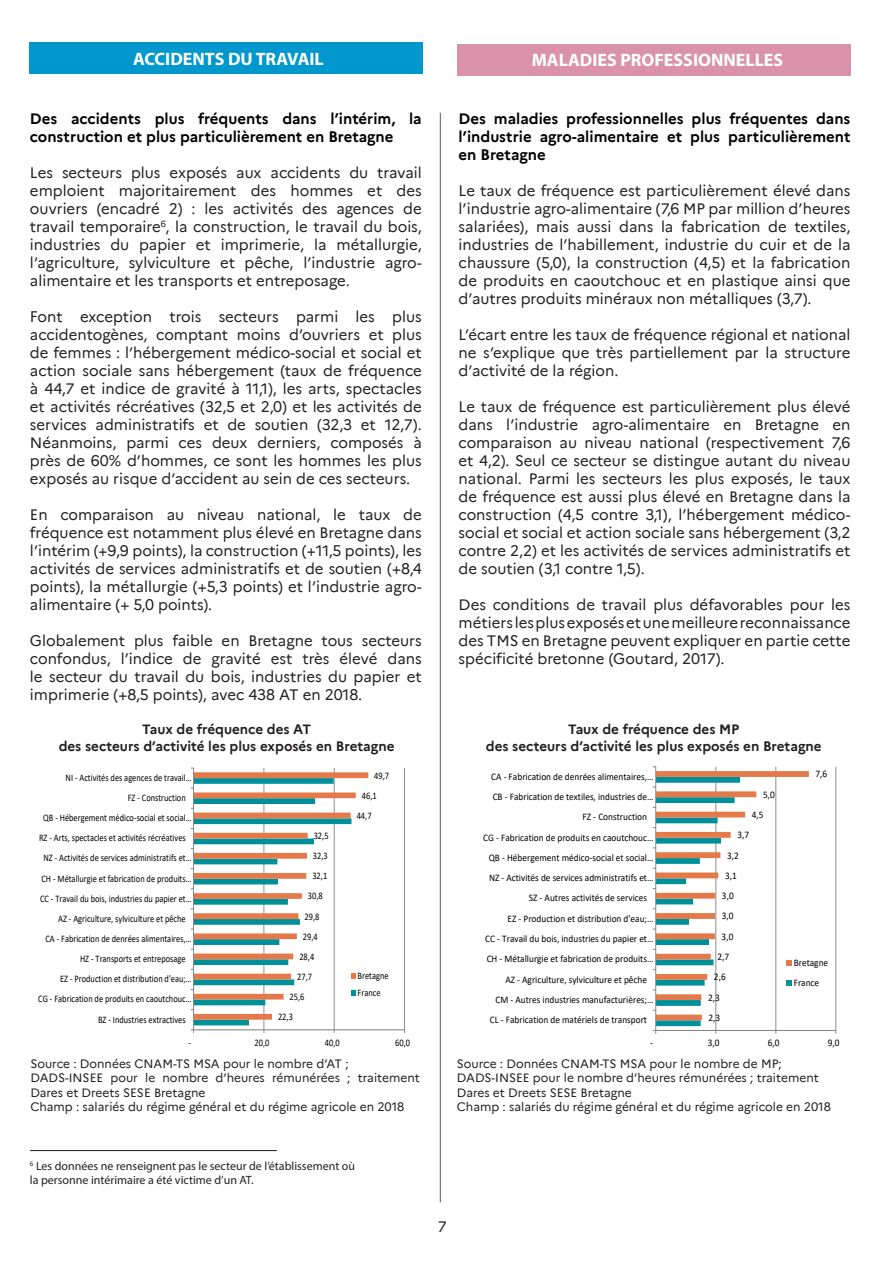
<style>
.page{position:relative;width:893px;height:1263px;background:#fff}
.page>*{position:absolute;margin:0;border:0;box-sizing:border-box;transform-origin:0 0}
.t1{font:700 18px "Myriad Pro";color:#fff}
.t2{font:15px/18px "Marianne";color:#231f20;text-align:justify}
.t3{font:700 15px/18px "Marianne";color:#000}
.t4{font:700 13.5px "Marianne";color:#231f20}
.t5{font:12px/14.4px "Marianne";color:#231f20}
.t6{font:12px/14.4px "Myriad Pro";color:#231f20}
.t7{font:10.05px/16.8px "Calibri";color:#000;scale:.84 1}
.t8{font:10.05px/19.8px "Calibri";color:#000;scale:.93 1}
</style>
<div class="page">
<div style="left:30px;top:43px;width:393px;height:31px;background:#0098cd"></div>
<div style="left:457px;top:44px;width:393px;height:31px;background:#d992aa"></div>
<hr style="left:404px;top:768px;width:1px;height:262px;background:#868686">
<hr style="left:194px;top:1029px;width:210px;height:1px;background:#868686">
<svg style="left:191px;top:768px;width:177px;height:265px"></svg>
<hr style="left:835px;top:767px;width:1px;height:263px;background:#868686">
<hr style="left:656px;top:1030px;width:180px;height:1px;background:#868686">
<svg style="left:653px;top:766px;width:156px;height:268px"></svg>
<hr style="left:30px;top:1150px;width:247px;height:1px;background:#231f20">
<hr style="left:440px;top:113px;width:1px;height:1089px;background:#5c5c5f">
<p class="t1" style="left:133px;top:47px;width:192px">ACCIDENTS DU TRAVAIL</p>
<p class="t1" style="left:532px;top:48px;width:253px">MALADIES PROFESSIONNELLES</p>
<p class="t3" style="left:30px;top:108px;width:393px">Des accidents plus fréquents dans l’intérim, la construction et plus particulièrement en Bretagne</p>
<p class="t2" style="left:30px;top:162px;width:393px">Les secteurs plus exposés aux accidents du travail emploient majoritairement des hommes et des ouvriers (encadré 2) : les activités des agences de travail temporaire<sup>6</sup>, la construction, le travail du bois, industries du papier et imprimerie, la métallurgie, l’agriculture, sylviculture et pêche, l’industrie agro&shy;alimentaire et les transports et entreposage.</p>
<p class="t2" style="left:30px;top:306px;width:393px">Font exception trois secteurs parmi les plus accidentogènes, comptant moins d’ouvriers et plus de femmes : l’hébergement médico-social et social et action sociale sans hébergement (taux de fréquence à 44,7 et indice de gravité à 11,1), les arts, spectacles et activités récréatives (32,5 et 2,0) et les activités de services administratifs et de soutien (32,3 et 12,7).<br>Néanmoins, parmi ces deux derniers, composés à près de 60% d’hommes, ce sont les hommes les plus exposés au risque d’accident au sein de ces secteurs.</p>
<p class="t2" style="left:30px;top:504px;width:393px">En comparaison au niveau national, le taux de fréquence est notamment plus élevé en Bretagne dans l’intérim (+9,9 points), la construction (+11,5 points), les activités de services administratifs et de soutien (+8,4 points), la métallurgie (+5,3 points) et l’industrie agro&shy;alimentaire (+ 5,0 points).</p>
<p class="t2" style="left:30px;top:630px;width:393px">Globalement plus faible en Bretagne tous secteurs confondus, l’indice de gravité est très élevé dans le secteur du travail du bois, industries du papier et imprimerie (+8,5 points), avec 438 AT en 2018.</p>
<p class="t3" style="left:459px;top:108px;width:393px;text-align:justify">Des maladies professionnelles plus fréquentes dans l’industrie agro-alimentaire et plus particulièrement en Bretagne</p>
<p class="t2" style="left:459px;top:180px;width:393px">Le taux de fréquence est particulièrement élevé dans l’industrie agro-alimentaire (7,6 MP par million d’heures salariées), mais aussi dans la fabrication de textiles, industries de l’habillement, industrie du cuir et de la chaussure (5,0), la construction (4,5) et la fabrication de produits en caoutchouc et en plastique ainsi que d’autres produits minéraux non métalliques (3,7).</p>
<p class="t2" style="left:459px;top:324px;width:393px">L’écart entre les taux de fréquence régional et national ne s’explique que très partiellement par la structure d’activité de la région.</p>
<p class="t2" style="left:459px;top:396px;width:393px">Le taux de fréquence est particulièrement plus élevé dans l’industrie agro-alimentaire en Bretagne en comparaison au niveau national (respectivement 7,6 et 4,2). Seul ce secteur se distingue autant du niveau national. Parmi les secteurs les plus exposés, le taux de fréquence est aussi plus élevé en Bretagne dans la construction (4,5 contre 3,1), l’hébergement médico&shy;social et social et action sociale sans hébergement (3,2 contre 2,2) et les activités de services administratifs et de soutien (3,1 contre 1,5).</p>
<p class="t2" style="left:459px;top:594px;width:393px">Des conditions de travail plus défavorables pour les métiers les plus exposés et une meilleure reconnaissance des TMS en Bretagne peuvent expliquer en partie cette spécificité bretonne (Goutard, 2017).</p>
<p class="t4" style="left:142px;top:719px;width:170px">Taux de fréquence des AT</p>
<p class="t4" style="left:59px;top:735px;width:337px">des secteurs d’activité les plus exposés en Bretagne</p>
<p class="t4" style="left:568px;top:719px;width:173px">Taux de fréquence des MP</p>
<p class="t4" style="left:486px;top:735px;width:337px">des secteurs d’activité les plus exposés en Bretagne</p>
<p class="t7" style="left:66px;top:769px;width:151px">NI - Activités des agences de travail…</p>
<p class="t7" style="left:374px;top:767px;width:19px">49,7</p>
<p class="t8" style="left:491px;top:766px;width:176px">CA - Fabrication de denrées alimentaires,…</p>
<p class="t8" style="left:815px;top:764px;width:14px">7,6</p>
<p class="t7" style="left:128px;top:789px;width:71px">FZ - Construction</p>
<p class="t7" style="left:362px;top:787px;width:19px">46,1</p>
<p class="t8" style="left:493px;top:786px;width:174px">CB - Fabrication de textiles, industries de…</p>
<p class="t8" style="left:763px;top:784px;width:14px">5,0</p>
<p class="t7" style="left:43px;top:809px;width:178px">QB - Hébergement médico-social et social…</p>
<p class="t7" style="left:357px;top:807px;width:19px">44,7</p>
<p class="t8" style="left:583px;top:807px;width:71px">FZ - Construction</p>
<p class="t8" style="left:752px;top:804px;width:14px">4,5</p>
<p class="t7" style="left:39px;top:829px;width:176px">RZ - Arts, spectacles et activités récréatives</p>
<p class="t7" style="left:314px;top:827px;width:19px">32,5</p>
<p class="t8" style="left:483px;top:827px;width:185px">CG - Fabrication de produits en caoutchouc…</p>
<p class="t8" style="left:737px;top:825px;width:14px">3,7</p>
<p class="t7" style="left:44px;top:849px;width:178px">NZ - Activités de services administratifs et…</p>
<p class="t7" style="left:313px;top:847px;width:19px">32,3</p>
<p class="t8" style="left:489px;top:847px;width:179px">QB - Hébergement médico-social et social…</p>
<p class="t8" style="left:727px;top:845px;width:14px">3,2</p>
<p class="t7" style="left:41px;top:870px;width:180px">CH - Métallurgie et fabrication de produits…</p>
<p class="t7" style="left:312px;top:867px;width:19px">32,1</p>
<p class="t8" style="left:489px;top:868px;width:178px">NZ - Activités de services administratifs et…</p>
<p class="t8" style="left:725px;top:865px;width:14px">3,1</p>
<p class="t7" style="left:40px;top:890px;width:182px">CC - Travail du bois, industries du papier et…</p>
<p class="t7" style="left:308px;top:887px;width:19px">30,8</p>
<p class="t8" style="left:529px;top:888px;width:129px">SZ - Autres activités de services</p>
<p class="t8" style="left:722px;top:886px;width:14px">3,0</p>
<p class="t7" style="left:58px;top:910px;width:153px">AZ - Agriculture, sylviculture et pêche</p>
<p class="t7" style="left:304px;top:907px;width:19px">29,8</p>
<p class="t8" style="left:507px;top:908px;width:158px">EZ - Production et distribution d'eau;…</p>
<p class="t8" style="left:722px;top:906px;width:14px">3,0</p>
<p class="t7" style="left:45px;top:930px;width:175px">CA - Fabrication de denrées alimentaires,…</p>
<p class="t7" style="left:303px;top:928px;width:19px">29,4</p>
<p class="t8" style="left:485px;top:928px;width:182px">CC - Travail du bois, industries du papier et…</p>
<p class="t8" style="left:722px;top:926px;width:14px">3,0</p>
<p class="t7" style="left:80px;top:950px;width:127px">HZ - Transports et entreposage</p>
<p class="t7" style="left:60px;top:970px;width:158px">EZ - Production et distribution d'eau;…</p>
<p class="t7" style="left:38px;top:990px;width:184px">CG - Fabrication de produits en caoutchouc…</p>
<p class="t7" style="left:299px;top:948px;width:19px">28,4</p>
<p class="t7" style="left:297px;top:968px;width:19px">27,7</p>
<p class="t7" style="left:290px;top:988px;width:19px">25,6</p>
<p class="t7" style="left:358px;top:967px;width:38px">Bretagne<br>France</p>
<p class="t8" style="left:487px;top:949px;width:181px">CH - Métallurgie et fabrication de produits…</p>
<p class="t8" style="left:505px;top:969px;width:154px">AZ - Agriculture, sylviculture et pêche</p>
<p class="t8" style="left:717px;top:946px;width:14px">2,7</p>
<p class="t8" style="left:714px;top:967px;width:14px">2,6</p>
<p class="t8" style="left:794px;top:952px;width:39px">Bretagne<br>France</p>
<p class="t8" style="left:495px;top:989px;width:171px">CM - Autres industries manufacturières;…</p>
<p class="t8" style="left:708px;top:987px;width:14px">2,3</p>
<p class="t7" style="left:98px;top:1010px;width:106px">BZ - Industries extractives</p>
<p class="t7" style="left:278px;top:1008px;width:19px">22,3</p>
<p class="t8" style="left:490px;top:1010px;width:170px">CL - Fabrication de matériels de transport</p>
<p class="t8" style="left:708px;top:1007px;width:14px">2,3</p>
<p class="t7" style="left:188px;top:1034px;width:5px">-</p>
<p class="t7" style="left:255px;top:1034px;width:19px">20,0</p>
<p class="t7" style="left:325px;top:1034px;width:19px">40,0</p>
<p class="t7" style="left:395px;top:1034px;width:19px">60,0</p>
<p class="t8" style="left:650px;top:1033px;width:5px">-</p>
<p class="t8" style="left:708px;top:1033px;width:14px">3,0</p>
<p class="t8" style="left:768px;top:1033px;width:14px">6,0</p>
<p class="t8" style="left:828px;top:1033px;width:14px">9,0</p>
<p class="t5" style="left:30px;top:1055px;width:320px">Source : Données CNAM-TS MSA pour le nombre d’AT ;</p>
<p class="t5" style="left:30px;top:1070px;width:391px">DADS-INSEE pour le nombre d’heures rémunérées ; traitement<br>Dares et Dreets SESE Bretagne</p>
<p class="t5" style="left:30px;top:1099px;width:376px">Champ : salariés du régime général et du régime agricole en 2018</p>
<p class="t5" style="left:457px;top:1055px;width:326px">Source : Données CNAM-TS MSA pour le nombre de MP;</p>
<p class="t5" style="left:457px;top:1070px;width:363px">DADS-INSEE pour le nombre d’heures rémunérées ; traitement<br>Dares et Dreets SESE Bretagne</p>
<p class="t5" style="left:457px;top:1099px;width:376px">Champ : salariés du régime général et du régime agricole en 2018</p>
<p class="t6" style="left:30px;top:1158px;width:327px"><sup>6</sup> Les données ne renseignent pas le secteur de l’établissement où la personne intérimaire a été victime d’un AT.</p>
<p class="t2" style="left:438px;top:1216px;width:10px">7</p>
</div>
